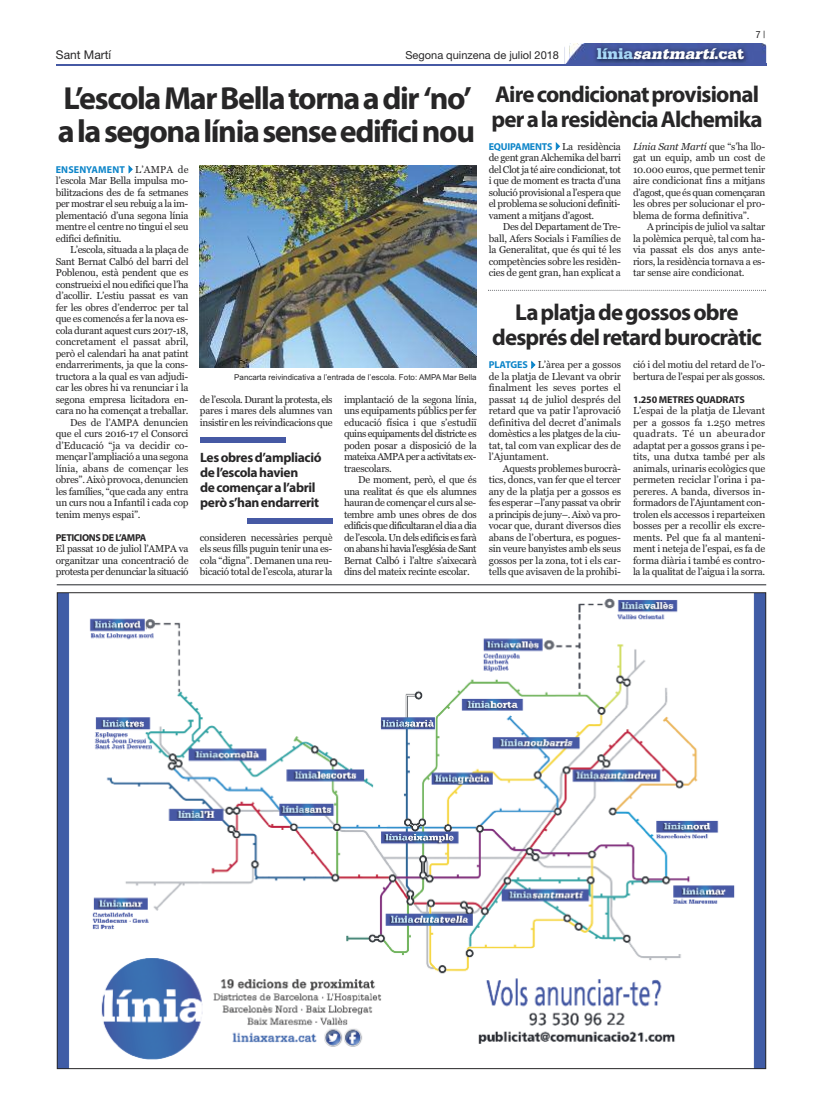
<style>
.page{position:relative;width:823px;height:1106px;background:#fff}
.page>*{position:absolute;margin:0;border:0;box-sizing:border-box;transform-origin:0 0}
.t1{font:700 32px/32.5px "Myriad Pro";letter-spacing:-.045em;color:#272627}
.t2{font:700 23px/25px "Myriad Pro";letter-spacing:-.035em;color:#272627;text-align:center}
.t3{font:italic 900 16px "Serifa";color:#fff}
.t4{font:700 13.5px/15px "Myriad Pro";letter-spacing:-.025em;color:#272627}
.t5{font:12px "Helvetica Neue";color:#272627}
.t6{font:11px "Helvetica Neue";color:#272627}
.t7{font:10px/11.5px "Georgia";letter-spacing:-.025em;color:#272627;text-align:justify}
.t8{font:10px "Georgia";letter-spacing:-.005em;color:#272627}
.t9{font:700 10px "Myriad Pro";letter-spacing:-.03em;color:#272627}
.t10{font:10px "Georgia";color:#272627}
.t11{font:700 10px "Myriad Pro";letter-spacing:.015em;color:#0d85c9}
.t12{font:condensed 10px "Helvetica Neue";color:#272627}
.t13{font:8px "Arial";color:#272627}
.s1{font-style:normal;color:#a7d8f7}
.s2{font-style:normal}
.s3{font-family:"Georgia";font-weight:400;color:#272627}
.s4{font-family:"Myriad Pro";font-weight:700;color:#0d85c9}
.s5{color:#0d85c9}
.s6{font-style:italic}
</style>
<div class="page">
<hr style="left:57px;top:64px;width:708px;height:1px;background:#4659a4">
<img style="left:569px;top:43px;width:198px;height:23px">
<svg style="left:564px;top:47px;width:5px;height:17px"></svg>
<img style="left:569px;top:44px;width:196px;height:21px">
<hr style="left:57px;top:584px;width:708px;height:1px;background:#23262b">
<img style="left:59px;top:594px;width:704px;height:473px">
<svg style="left:488px;top:290px;width:277px;height:1px"></svg>
<img style="left:199px;top:166px;width:277px;height:201px">
<div style="left:200px;top:437px;width:85px;height:6px;background:#4659a4"></div>
<div style="left:247px;top:517px;width:86px;height:6px;background:#4659a4"></div>
<p class="t5" style="left:56px;top:48px;width:57px">Sant Martí</p>
<p class="t6" style="left:405px;top:48px;width:155px">Segona quinzena de juliol 2018</p>
<h3 class="t3" style="left:596px;top:48px;width:149px"><span class="s1">línia</span>santmartí<span class="s2">.cat</span></h3>
<p class="t12" style="left:755px;top:31px;width:11px">7|</p>
<h1 class="t1" style="left:58px;top:85px;width:418px">L’escolaMarBellatornaadir ‘no’ alasegonalíniasenseedificinou</h1>
<p class="t11" style="left:56px;top:165px;width:134px">ENSENYAMENT✔<span class="s3">L’AMPA de</span></p>
<p class="t7" style="left:56px;top:175px;width:134px">l’escola Mar Bella impulsa mo&shy;bilitzacions des de fa setmanes per mostrar el seu rebuig a la im&shy;plementació d’una segona línia mentre el centre no tingui el seu edifici definitiu.</p>
<p class="t7" style="left:70px;top:244px;width:120px">L’escola, situada a la plaça de</p>
<p class="t7" style="left:56px;top:255px;width:134px">Sant Bernat Calbó del barri del</p>
<p class="t7" style="left:56px;top:267px;width:134px">Poblenou, està pendent que es</p>
<p class="t7" style="left:56px;top:278px;width:134px">construeixi el nou edifici que l’ha</p>
<p class="t7" style="left:56px;top:290px;width:134px">d’acollir. L’estiu passat es van</p>
<p class="t7" style="left:56px;top:301px;width:134px">fer les obres d’enderroc per tal</p>
<p class="t7" style="left:56px;top:313px;width:134px">que es comencés a fer la nova es-</p>
<p class="t7" style="left:56px;top:324px;width:134px">cola durant aquest curs 2017-18,</p>
<p class="t8" style="left:56px;top:336px;width:134px">concretament el passat abril,</p>
<p class="t7" style="left:56px;top:347px;width:134px">però el calendari ha anat patint</p>
<p class="t7" style="left:56px;top:359px;width:134px">endarreriments, ja que la cons-</p>
<p class="t7" style="left:56px;top:370px;width:134px">tructora a la qual es van adjudi-</p>
<p class="t7" style="left:56px;top:382px;width:134px">car les obres hi va renunciar i la</p>
<p class="t7" style="left:56px;top:393px;width:134px">segona empresa licitadora en-</p>
<p class="t7" style="left:56px;top:405px;width:134px">cara no ha començat a treballar.</p>
<p class="t7" style="left:70px;top:416px;width:120px">Des de l’AMPA denuncien</p>
<p class="t7" style="left:56px;top:428px;width:134px">que el curs 2016-17 el Consorci</p>
<p class="t8" style="left:56px;top:439px;width:134px">d’Educació “ja va decidir co-</p>
<p class="t7" style="left:56px;top:451px;width:134px">mençar l’ampliació a una segona</p>
<p class="t10" style="left:56px;top:462px;width:134px">línia, abans de començar les</p>
<p class="t7" style="left:56px;top:474px;width:134px">obres”. Això provoca, denuncien</p>
<p class="t7" style="left:56px;top:485px;width:134px">les famílies, “que cada any entra</p>
<p class="t7" style="left:56px;top:497px;width:134px">un curs nou a Infantil i cada cop</p>
<p class="t7" style="left:56px;top:508px;width:86px">tenim menys espai”.</p>
<p class="t9" style="left:56px;top:533px;width:92px">PETICIONS DE L’AMPA</p>
<p class="t7" style="left:56px;top:543px;width:134px">El passat 10 de juliol l’AMPA va organitzar una concentració de protesta per denunciar la situació</p>
<p class="t13" style="left:234px;top:372px;width:244px">Pancarta reivindicativa a l’entrada de l’escola. Foto: AMPA Mar Bella</p>
<p class="t7" style="left:200px;top:393px;width:134px">de l’escola. Durant la protesta, els pares i mares dels alumnes van insistir en les reivindicacions que</p>
<h3 class="t4" style="left:200px;top:451px;width:123px">Lesobresd’ampliació del’escolahavien decomençaral’abril peròs’hanendarrerit</h3>
<p class="t7" style="left:200px;top:531px;width:134px">consideren necessàries perquè els seus fills puguin tenir una es&shy;cola “digna”. Demanen una reu&shy;bicació total de l’escola, aturar la</p>
<p class="t7" style="left:344px;top:393px;width:134px">implantació de la segona línia, uns equipaments públics per fer educació física i que s’estudiï quins equipaments del districte es poden posar a disposició de la mateixa AMPA per a activitats ex&shy;traescolars.</p>
<p class="t7" style="left:344px;top:474px;width:134px;text-indent:14px">De moment, però, el que és una realitat és que els alumnes hauran de començar el curs al se&shy;tembre amb unes obres de dos edificis que dificultaran el dia a dia de l’escola. Un dels edificis es farà on abans hi havia l’església de Sant Bernat Calbó i l’altre s’aixecarà dins del mateix recinte escolar.</p>
<h2 class="t2" style="left:491px;top:84px;width:272px;text-align:left">Airecondicionatprovisional peralaresidènciaAlchemika</h2>
<p class="t7" style="left:488px;top:140px;width:134px"><span class="s4">EQUIPAMENTS</span><span class="s5">✔</span>La residència de gent gran Alchemika del barri del Clot ja té aire condicionat, tot i que de moment es tracta d’una solució provisional a l’espera que el problema se solucioni definiti&shy;vament a mitjans d’agost.</p>
<p class="t7" style="left:488px;top:221px;width:134px;text-indent:14px">Des del Departament de Tre&shy;ball, Afers Socials i Famílies de la Generalitat, que és qui té les competències sobre les residèn&shy;cies de gent gran, han explicat a</p>
<p class="t7" style="left:632px;top:140px;width:134px"><span class="s6">Línia Sant Martí</span> que “s’ha llo&shy;gat un equip, amb un cost de 10.000 euros, que permet tenir aire condicionat fins a mitjans d’agost, que és quan començaran les obres per solucionar el pro&shy;blema de forma definitiva”.</p>
<p class="t7" style="left:632px;top:221px;width:134px;text-indent:14px">A principis de juliol va saltar la polèmica perquè, tal com ha&shy;via passat els dos anys ante&shy;riors, la residència tornava a es&shy;tar sense aire condicionat.</p>
<h2 class="t2" style="left:492px;top:301px;width:271px">Laplatjadegossosobre desprésdelretardburocràtic</h2>
<p class="t7" style="left:488px;top:359px;width:134px"><span class="s4">PLATGES</span><span class="s5">✔</span>L’àrea per a gossos de la platja de Llevant va obrir finalment les seves portes el passat 14 de juliol després del retard que va patir l’aprovació definitiva del decret d’animals domèstics a les platges de la ciu&shy;tat, tal com van explicar des de l’Ajuntament.</p>
<p class="t7" style="left:488px;top:462px;width:134px;text-indent:14px">Aquests problemes burocrà&shy;tics, doncs, van fer que el tercer any de la platja per a gossos es fes esperar –l’any passat va obrir a principis de juny–. Això va pro&shy;vocar que, durant diversos dies abans de l’obertura, es pogues&shy;sin veure banyistes amb els seus gossos per la zona, tot i els car&shy;tells que avisaven de la prohibi-</p>
<p class="t7" style="left:632px;top:359px;width:134px">ció i del motiu del retard de l’o&shy;bertura de l’espai per als gossos.</p>
<p class="t9" style="left:632px;top:395px;width:113px">1.250 METRES QUADRATS</p>
<p class="t7" style="left:632px;top:405px;width:134px">L’espai de la platja de Llevant per a gossos fa 1.250 metres quadrats. Té un abeurador adaptat per a gossos grans i pe&shy;tits, una dutxa també per als animals, urinaris ecològics que permeten reciclar l’orina i pa&shy;pereres. A banda, diversos in&shy;formadors de l’Ajuntament con&shy;trolen els accessos i reparteixen bosses per a recollir els excre&shy;ments. Pel que fa al manteni&shy;ment i neteja de l’espai, es fa de forma diària i també es contro&shy;la la qualitat de l’aigua i la sorra.</p>
</div>
